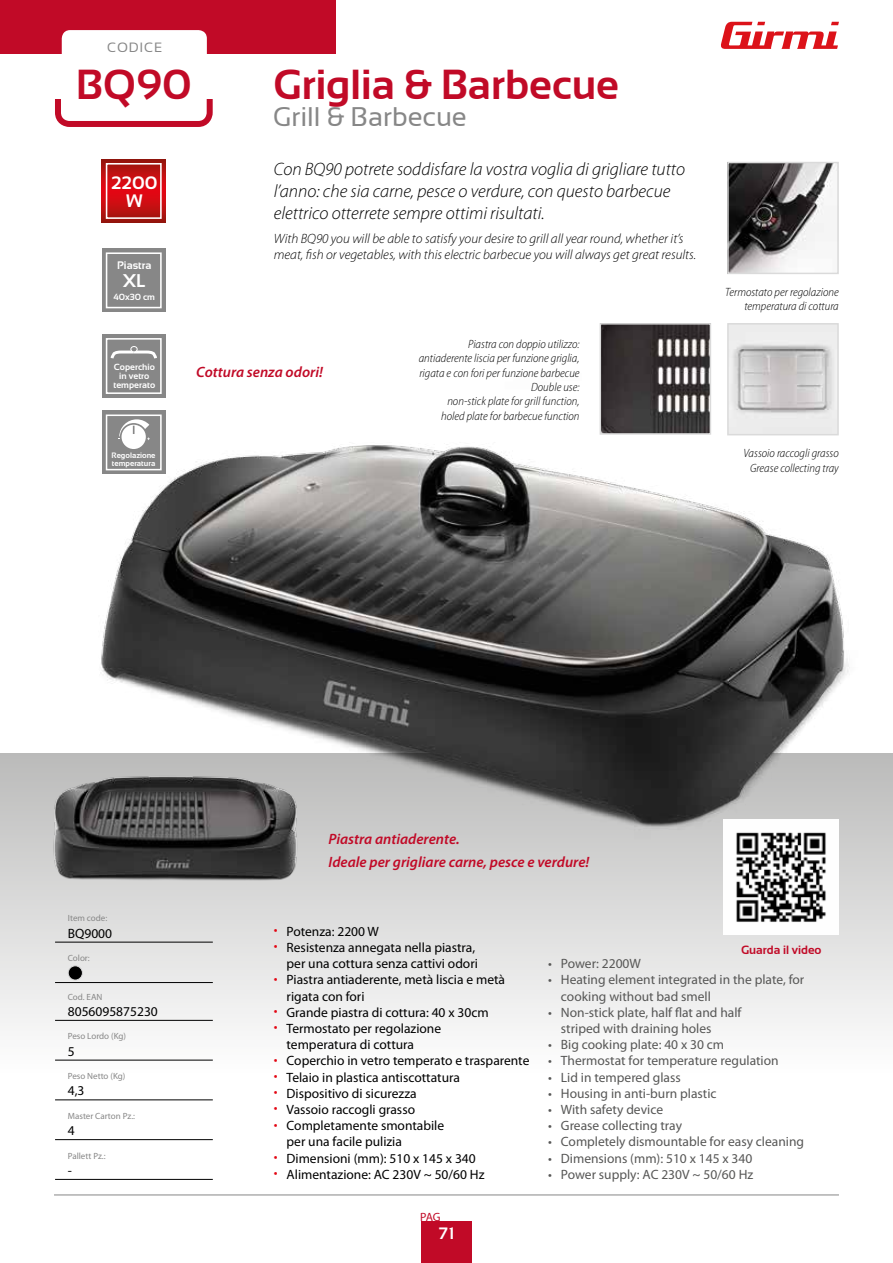
<style>
.page{position:relative;width:893px;height:1263px;background:#fff}
.page>*{position:absolute;margin:0;border:0;box-sizing:border-box;transform-origin:0 0}
.t1{font:700 42px "Sansation";color:#c10a27}
.t2{font:27px "Sansation";color:#878787}
.t3{font:700 18.45px "Sansation";color:#fff}
.t4{font:italic 300 18px/21.6px "Myriad Pro";color:#000}
.t5{font:700 18px/18px "Sansation";color:#fff;text-align:center}
.t6{font:700 16.5px "Sansation";color:#fff}
.t7{font:italic 600 15px "Myriad Pro";color:#c10a27}
.t8{font:13.5px/16.2px "Myriad Pro";color:#000}
.t9{font:13.5px/16.2px "Myriad Pro";color:#575756}
.t10{font:italic 300 13.5px/16.2px "Myriad Pro";color:#000}
.t11{font:13.5px "Sansation";letter-spacing:.06em;color:#878787}
.t12{font:italic 300 semi-condensed 12px/14.4px "Myriad Pro";color:#000;text-align:right}
.t13{font:700 12px "Sansation";color:#c10a27}
.t14{font:12px "Myriad Pro";color:#c10a27}
.t15{font:700 10.95px "Sansation";color:#fff}
.t16{font:9px "Myriad Pro";color:#878787}
.t17{font:700 9px/9px "Sansation";color:#fff;text-align:center}
.t18{font:700 7.8px/7.8px "Sansation";color:#fff}
.s1{color:#e30613}
</style>
<div class="page">
<div style="left:0;top:753px;width:893px;height:319px;background:linear-gradient(to bottom,#bababa,#fdfdfd)"></div>
<div style="left:0;top:0;width:335px;height:54px;background:#c10a27"></div>
<div style="left:421px;top:1221px;width:51px;height:42px;background:#c10a27"></div>
<svg style="left:721px;top:22px;width:118px;height:27px"></svg>
<hr style="left:54px;top:1194px;width:785px;height:1px;background:#878787">
<div style="left:55px;top:75px;width:158px;height:52px;border:6px solid #c10a27;border-radius:12px"></div>
<div style="left:48px;top:64px;width:172px;height:35px;background:#fff"></div>
<div style="left:62px;top:30px;width:145px;height:51px;background:#fff;border-radius:9px"></div>
<hr style="left:55px;top:942px;width:158px;height:1px;background:#000">
<hr style="left:55px;top:982px;width:158px;height:1px;background:#000">
<hr style="left:55px;top:1020px;width:158px;height:1px;background:#000">
<hr style="left:55px;top:1060px;width:158px;height:1px;background:#000">
<hr style="left:55px;top:1099px;width:158px;height:1px;background:#000">
<hr style="left:55px;top:1139px;width:158px;height:1px;background:#000">
<hr style="left:55px;top:1179px;width:158px;height:1px;background:#000">
<div style="left:68px;top:966px;width:14px;height:14px;background:#000;border-radius:50%"></div>
<div style="left:68px;top:965px;width:15px;height:15px;border:1px solid #dadada;border-radius:50%"></div>
<div style="left:727px;top:323px;width:112px;height:112px;border:2px solid #dadada"></div>
<img style="left:603px;top:326px;width:105px;height:13px">
<div style="left:600px;top:323px;width:111px;height:112px;border:2px solid #dadada"></div>
<img style="left:730px;top:165px;width:106px;height:106px">
<div style="left:727px;top:162px;width:112px;height:112px;border:2px solid #dadada"></div>
<svg style="left:102px;top:159px;width:64px;height:64px;background:#c20f11"></svg>
<div style="left:106px;top:163px;width:56px;height:56px;border:2px solid #fff"></div>
<div style="left:102px;top:248px;width:64px;height:64px;background:#878787"></div>
<div style="left:106px;top:252px;width:56px;height:56px;border:2px solid #fff"></div>
<svg style="left:102px;top:334px;width:64px;height:64px"></svg>
<img style="left:101px;top:339px;width:776px;height:542px">
<img style="left:30px;top:740px;width:289px;height:172px">
<img style="left:724px;top:820px;width:115px;height:114px">
<p class="t11" style="left:107px;top:40px;width:57px">CODICE</p>
<h1 class="t1" style="left:76px;top:61px;width:118px">BQ90</h1>
<h3 class="t5" style="left:111px;top:174px;width:48px">2200<br>W</h3>
<p class="t15" style="left:117px;top:259px;width:36px">Piastra</p>
<h3 class="t3" style="left:123px;top:270px;width:25px">XL</h3>
<p class="t17" style="left:114px;top:292px;width:43px">40x30 cm</p>
<h1 class="t1" style="left:273px;top:61px;width:347px">Griglia &amp; Barbecue</h1>
<h2 class="t2" style="left:273px;top:101px;width:195px">Grill &amp; Barbecue</h2>
<h3 class="t4" style="left:274px;top:159px;width:413px">Con BQ90 potrete soddisfare la vostra voglia di grigliare tutto l’anno: che sia carne, pesce o verdure, con questo barbecue elettrico otterrete sempre ottimi risultati.</h3>
<p class="t10" style="left:274px;top:231px;width:424px">With BQ90 you will be able to satisfy your desire to grill all year round, whether it’s meat, fish or vegetables, with this electric barbecue you will always get great results.</p>
<p class="t17" style="left:114px;top:362px;width:43px">Coperchio in vetro temperato</p>
<p class="t18" style="left:112px;top:451px;width:45px">Regolazione temperatura</p>
<p class="t7" style="left:196px;top:364px;width:128px">Cottura senza odori!</p>
<p class="t12" style="left:419px;top:337px;width:162px">Piastra con doppio utilizzo: antiaderente liscia per funzione griglia, rigata e con fori per funzione barbecue<br>Double use:<br>non-stick plate for grill function,<br>holed plate for barbecue function</p>
<p class="t12" style="left:725px;top:285px;width:115px">Termostato per regolazione temperatura di cottura</p>
<p class="t12" style="left:743px;top:446px;width:97px;text-align:center">Vassoio raccogli grasso<br>Grease collecting tray</p>
<p class="t7" style="left:329px;top:831px;width:133px">Piastra antiaderente.</p>
<p class="t7" style="left:329px;top:854px;width:262px">Ideale per grigliare carne, pesce e verdure!</p>
<p class="t16" style="left:68px;top:913px;width:41px">Item code:</p>
<p class="t8" style="left:68px;top:925px;width:46px">BQ9000</p>
<p class="t16" style="left:68px;top:953px;width:24px">Color:</p>
<p class="t16" style="left:68px;top:992px;width:36px">Cod. EAN</p>
<p class="t8" style="left:68px;top:1003px;width:92px">8056095875230</p>
<p class="t16" style="left:68px;top:1031px;width:60px">Peso Lordo (Kg)</p>
<p class="t8" style="left:68px;top:1043px;width:8px">5</p>
<p class="t16" style="left:68px;top:1071px;width:59px">Peso Netto (Kg)</p>
<p class="t8" style="left:68px;top:1083px;width:18px">4,3</p>
<p class="t16" style="left:68px;top:1111px;width:69px">Master Carton Pz.:</p>
<p class="t8" style="left:68px;top:1123px;width:8px">4</p>
<p class="t16" style="left:68px;top:1151px;width:39px">Pallett Pz.:</p>
<p class="t8" style="left:68px;top:1162px;width:6px">-</p>
<p class="t8" style="left:274px;top:923px;width:107px"><span class="s1">•</span> Potenza: 2200 W</p>
<p class="t8" style="left:274px;top:939px;width:206px;text-align:right"><span class="s1">•</span> Resistenza annegata nella piastra, per una cottura senza cattivi odori</p>
<p class="t8" style="left:287px;top:972px;width:220px;text-indent:-13px"><span class="s1">•</span> Piastra antiaderente, metà liscia e metà rigata con fori</p>
<p class="t8" style="left:274px;top:1004px;width:216px"><span class="s1">•</span> Grande piastra di cottura: 40 x 30cm</p>
<p class="t8" style="left:287px;top:1020px;width:156px;text-indent:-13px"><span class="s1">•</span> Termostato per regolazione temperatura di cottura</p>
<p class="t8" style="left:274px;top:1053px;width:257px"><span class="s1">•</span> Coperchio in vetro temperato e trasparente</p>
<p class="t8" style="left:274px;top:1069px;width:188px"><span class="s1">•</span> Telaio in plastica antiscottatura</p>
<p class="t8" style="left:274px;top:1085px;width:144px"><span class="s1">•</span> Dispositivo di sicurezza</p>
<p class="t8" style="left:274px;top:1101px;width:143px"><span class="s1">•</span> Vassoio raccogli grasso</p>
<p class="t8" style="left:287px;top:1118px;width:159px;text-indent:-13px"><span class="s1">•</span> Completamente smontabile per una facile pulizia</p>
<p class="t8" style="left:274px;top:1150px;width:203px"><span class="s1">•</span> Dimensioni (mm): 510 x 145 x 340</p>
<p class="t8" style="left:274px;top:1166px;width:212px"><span class="s1">•</span> Alimentazione: AC 230V ~ 50/60 Hz</p>
<p class="t14" style="left:420px;top:1211px;width:22px">PAG</p>
<p class="t6" style="left:438px;top:1224px;width:17px">71</p>
<p class="t13" style="left:741px;top:943px;width:82px">Guarda il video</p>
<p class="t9" style="left:548px;top:956px;width:94px">• Power: 2200W</p>
<p class="t9" style="left:561px;top:972px;width:245px;text-indent:-13px">• Heating element integrated in the plate, for cooking without bad smell</p>
<p class="t9" style="left:561px;top:1004px;width:182px;text-indent:-13px">• Non-stick plate, half flat and half striped with draining holes</p>
<p class="t9" style="left:548px;top:1037px;width:178px">• Big cooking plate: 40 x 30 cm</p>
<p class="t9" style="left:548px;top:1053px;width:232px">• Thermostat for temperature regulation</p>
<p class="t9" style="left:548px;top:1069px;width:134px">• Lid in tempered glass</p>
<p class="t9" style="left:548px;top:1085px;width:170px">• Housing in anti-burn plastic</p>
<p class="t9" style="left:548px;top:1101px;width:116px">• With safety device</p>
<p class="t9" style="left:548px;top:1118px;width:135px">• Grease collecting tray</p>
<p class="t9" style="left:548px;top:1134px;width:257px">• Completely dismountable for easy cleaning</p>
<p class="t9" style="left:548px;top:1150px;width:206px">• Dimensions (mm): 510 x 145 x 340</p>
<p class="t9" style="left:548px;top:1166px;width:207px">• Power supply: AC 230V ~ 50/60 Hz</p>
</div>
